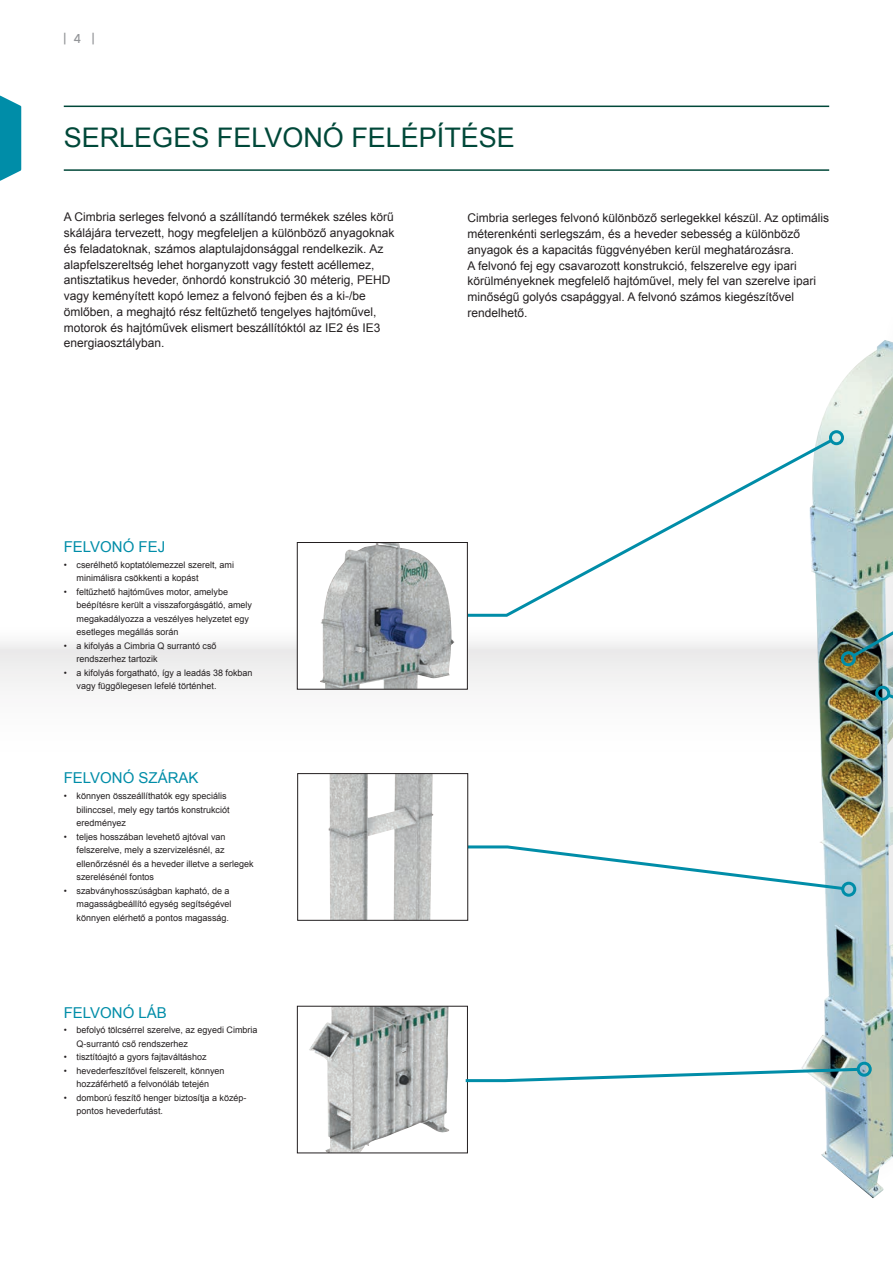
<style>
.page{position:relative;width:893px;height:1263px;background:#fff}
.page>*{position:absolute;margin:0;border:0;box-sizing:border-box;transform-origin:0 0}
.ARIAL_CB_Head_20_20{font:27px "Arial";color:#004839}
.ARIAL_CB_Head_10_10{font:15px "Arial";color:#008da8}
.CB_Text_8_5_11{font:500 15px "Blender";color:#939598}
.ARIAL_CB_Text_8_5_11{font:12px/15.8px "Arial";color:#231f20}
.ARIAL_CB_Text_6_5_9{font:9px/13.5px "Arial";color:#231f20}
</style>
<div class="page">
<img style="left:803px;top:340px;width:90px;height:858px">
<svg style="left:468px;top:436px;width:367px;height:182px"></svg>
<div style="left:829px;top:430px;width:15px;height:15px;border:3px solid #008da8;border-radius:50%"></div>
<svg style="left:0;top:619px;width:893px;height:170px"></svg>
<hr style="left:64px;top:106px;width:765px;height:1px;background:#004839">
<svg style="left:0;top:96px;width:21px;height:85px;background:#1e9ab2"></svg>
<hr style="left:64px;top:169px;width:765px;height:2px;background:#004839">
<img style="left:309px;top:1008px;width:140px;height:143px">
<div style="left:297px;top:1006px;width:171px;height:147px;border:1px solid #231f20"></div>
<div style="left:297px;top:542px;width:170px;height:147px;background:#fff"></div>
<img style="left:320px;top:544px;width:135px;height:144px">
<div style="left:297px;top:542px;width:171px;height:148px;border:1px solid #231f20"></div>
<svg style="left:884px;top:691px;width:9px;height:162px"></svg>
<div style="left:875px;top:686px;width:15px;height:15px;border:3px solid #008da8;border-radius:50%"></div>
<svg style="left:849px;top:384px;width:44px;height:276px;background:#abbcb0"></svg>
<div style="left:841px;top:651px;width:15px;height:15px;border:3px solid #008da8;border-radius:50%"></div>
<svg style="left:468px;top:844px;width:378px;height:48px"></svg>
<div style="left:841px;top:882px;width:15px;height:15px;border:3px solid #008da8;border-radius:50%"></div>
<svg style="left:465px;top:1066px;width:396px;height:17px"></svg>
<div style="left:857px;top:1062px;width:15px;height:15px;border:3px solid #008da8;border-radius:50%"></div>
<div style="left:298px;top:774px;width:170px;height:146px;background:#fff"></div>
<img style="left:328px;top:775px;width:106px;height:144px">
<div style="left:297px;top:773px;width:171px;height:148px;border:1px solid #231f20"></div>
<p class="CB_Text_8_5_11" style="left:64px;top:30px;width:33px">| 4 |</p>
<p class="ARIAL_CB_Head_20_20" style="left:64px;top:120px;width:453px">SERLEGES FELVONÓ FELÉPÍTÉSE</p>
<p class="ARIAL_CB_Text_8_5_11" style="left:64px;top:209px;width:332px">A Cimbria serleges felvonó a szállítandó termékek széles körű skálájára tervezett, hogy megfeleljen a különböző anyagoknak és feladatoknak, számos alaptulajdonsággal rendelkezik. Az alapfelszereltség lehet horganyzott vagy festett acéllemez, antisztatikus heveder, önhordó konstrukció 30 méterig, PEHD vagy keményített kopó lemez a felvonó fejben és a ki-/be ömlőben, a meghajtó rész feltűzhető tengelyes hajtóművel, motorok és hajtóművek elismert beszállítóktól az IE2 és IE3 energiaosztályban.</p>
<p class="ARIAL_CB_Text_8_5_11" style="left:467px;top:210px;width:363px">Cimbria serleges felvonó különböző serlegekkel készül. Az optimális méterenkénti serlegszám, és a heveder sebesség a különböző anyagok és a kapacitás függvényében kerül meghatározásra.</p>
<p class="ARIAL_CB_Text_8_5_11" style="left:467px;top:258px;width:350px">A felvonó fej egy csavarozott konstrukció, felszerelve egy ipari körülményeknek megfelelő hajtóművel, mely fel van szerelve ipari minőségű golyós csapággyal. A felvonó számos kiegészítővel rendelhető.</p>
<p class="ARIAL_CB_Head_10_10" style="left:64px;top:537px;width:103px">FELVONÓ FEJ</p>
<p class="ARIAL_CB_Text_6_5_9" style="left:77px;top:558px;width:159px;text-indent:-13px">• cserélhető koptatólemezzel szerelt, ami minimálisra csökkenti a kopást</p>
<p class="ARIAL_CB_Text_6_5_9" style="left:77px;top:585px;width:177px;text-indent:-13px">• feltűzhető hajtóműves motor, amelybe beépítésre került a visszaforgásgátló, amely megakadályozza a veszélyes helyzetet egy esetleges megállás során</p>
<p class="ARIAL_CB_Text_6_5_9" style="left:77px;top:639px;width:142px;text-indent:-13px">• a kifolyás a Cimbria Q surrantó cső rendszerhez tartozik</p>
<p class="ARIAL_CB_Text_6_5_9" style="left:77px;top:666px;width:178px;text-indent:-13px">• a kifolyás forgatható, így a leadás 38 fokban vagy függőlegesen lefelé történhet.</p>
<p class="ARIAL_CB_Head_10_10" style="left:64px;top:768px;width:136px">FELVONÓ SZÁRAK</p>
<p class="ARIAL_CB_Text_6_5_9" style="left:77px;top:789px;width:155px;text-indent:-13px">• könnyen összeállíthatók egy speciális bilinccsel, mely egy tartós konstrukciót eredményez</p>
<p class="ARIAL_CB_Text_6_5_9" style="left:77px;top:830px;width:179px;text-indent:-13px">• teljes hosszában levehető ajtóval van felszerelve, mely a szervizelésnél, az ellenőrzésnél és a heveder illetve a serlegek szerelésénél fontos</p>
<p class="ARIAL_CB_Text_6_5_9" style="left:77px;top:884px;width:157px;text-indent:-13px">• szabványhosszúságban kapható, de a magasságbeállító egység segítségével könnyen elérhető a pontos magasság.</p>
<p class="ARIAL_CB_Head_10_10" style="left:64px;top:1003px;width:105px">FELVONÓ LÁB</p>
<p class="ARIAL_CB_Text_6_5_9" style="left:77px;top:1024px;width:183px;text-indent:-13px">• befolyó tölcsérrel szerelve, az egyedi Cimbria<br>Q-surrantó cső rendszerhez</p>
<p class="ARIAL_CB_Text_6_5_9" style="left:64px;top:1051px;width:144px">• tisztítóajtó a gyors fajtaváltáshoz</p>
<p class="ARIAL_CB_Text_6_5_9" style="left:64px;top:1064px;width:162px;text-align:center">• hevederfeszítővel felszerelt, könnyen hozzáférhető a felvonóláb tetején</p>
<p class="ARIAL_CB_Text_6_5_9" style="left:77px;top:1091px;width:172px;text-indent:-13px">• domború feszítő henger biztosítja a közép&shy;pontos hevederfutást.</p>
</div>
